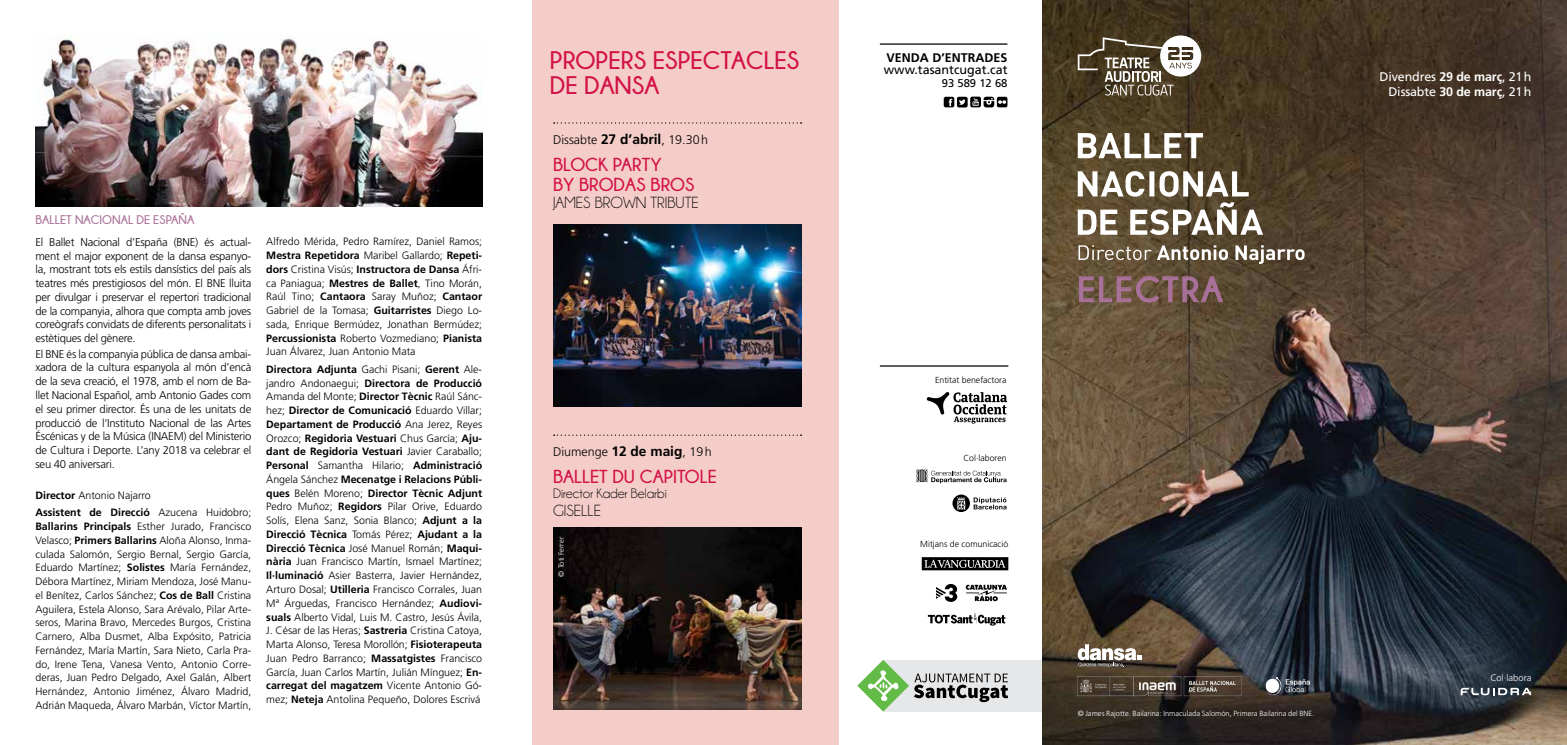
<style>
.page{position:relative;width:1567px;height:745px;background:#fff}
.page>*{position:absolute;margin:0;border:0;box-sizing:border-box;transform-origin:0 0}
.t1{font:700 35px "Champagne&Limousines";letter-spacing:.08em;color:#aa729a}
.t2{font:700 25.38px/25.4px "Champagne&Limousines";color:#d31245}
.t3{font:700 18.75px/20px "Champagne&Limousines";color:#d31245}
.t4{font:16.25px "Champagne&Limousines";color:#000}
.t5{font:13.75px "Champagne&Limousines";color:#000}
.t6{font:300 12.5px "Frutiger";color:#000}
.t7{font:12.5px/15px "Frutiger";letter-spacing:-.01em;color:#fff;text-align:right}
.t8{font:700 12.5px "Champagne&Limousines";color:#aa729a}
.t9{font:12.5px "Frutiger";color:#000}
.t10{font:700 12.5px "Frutiger";color:#000}
.t11{font:300 11.25px/13.8px "Frutiger";letter-spacing:-.02em;color:#000;text-align:justify}
.t12{font:11.25px "Frutiger";color:#000}
.t13{font:300 10.62px/13.8px "Frutiger";color:#000;text-align:justify}
.t14{font:300 9.38px "Frutiger";color:#fff}
.t15{font:300 8.75px "Frutiger";color:#000}
.t16{font:300 7.5px "Frutiger";color:#fff}
.s1{font-weight:700}
.s2{font-weight:700;font-size:13.75px}
</style>
<div class="page">
<div style="left:532px;top:0;width:306px;height:744px;background:#f4cdc8"></div>
<svg style="left:943px;top:97px;width:64px;height:10px"></svg>
<hr style="left:879px;top:43px;width:128px;height:2px;background:#000">
<svg style="left:952px;top:494px;width:54px;height:17px"></svg>
<svg style="left:916px;top:469px;width:90px;height:14px"></svg>
<svg style="left:926px;top:392px;width:81px;height:31px"></svg>
<svg style="left:965px;top:584px;width:42px;height:16px"></svg>
<svg style="left:936px;top:584px;width:21px;height:17px"></svg>
<svg style="left:927px;top:612px;width:79px;height:13px"></svg>
<svg style="left:921px;top:557px;width:87px;height:13px"></svg>
<hr style="left:879px;top:365px;width:129px;height:1px;background:#000">
<div style="left:883px;top:659px;width:159px;height:52px;background:#e6e7e8"></div>
<svg style="left:857px;top:659px;width:151px;height:52px"></svg>
<img style="left:1042px;top:0;width:524px;height:744px">
<svg style="left:1077px;top:35px;width:124px;height:60px"></svg>
<svg style="left:1077px;top:643px;width:64px;height:24px"></svg>
<svg style="left:1460px;top:687px;width:71px;height:8px"></svg>
<img style="left:553px;top:224px;width:248px;height:182px">
<svg style="left:553px;top:122px;width:248px;height:1px"></svg>
<img style="left:553px;top:527px;width:248px;height:182px">
<svg style="left:553px;top:434px;width:248px;height:1px"></svg>
<img style="left:35px;top:36px;width:447px;height:170px">
<svg style="left:1078px;top:275px;width:145px;height:28px;background:#73584e"></svg>
<svg style="left:1078px;top:245px;width:226px;height:19px"></svg>
<svg style="left:1077px;top:202px;width:185px;height:33px"></svg>
<svg style="left:1077px;top:171px;width:171px;height:25px"></svg>
<svg style="left:1077px;top:133px;width:125px;height:25px"></svg>
<img style="left:1263px;top:676px;width:46px;height:17px">
<img style="left:1064px;top:673px;width:189px;height:24px">
<p class="t8" style="left:35px;top:212px;width:160px">BALLET NACIONAL DE ESPAÑA</p>
<p class="t11" style="left:35px;top:235px;width:217px">El Ballet Nacional d’España (BNE) és actual· ment el major exponent de la dansa espanyo· la, mostrant tots els estils dansístics del país als teatres més prestigiosos del món. El BNE lluita per divulgar i preservar el repertori tradicional de la companyia, alhora que compta amb joves coreògrafs convidats de diferents personalitats i estètiques del gènere.</p>
<p class="t11" style="left:35px;top:346px;width:217px">El BNE és la companyia pública de dansa ambai· xadora de la cultura espanyola al món d’encà de la seva creació, el 1978, amb el nom de Ba· llet Nacional Español, amb Antonio Gades com el seu primer director. És una de les unitats de producció de l’Instituto Nacional de las Artes Éscénicas y de la Música (INAEM) del Ministerio de Cultura i Deporte. L’any 2018 va celebrar el seu 40 aniversari.</p>
<p class="t13" style="left:35px;top:486px;width:217px;line-height:17.2px"><span class="s1">Director</span> Antonio Najarro<br><span class="s1">Assistent de Direcció</span> Azucena Huidobro;</p>
<p class="t13" style="left:35px;top:519px;width:217px"><span class="s1">Ballarins Principals</span> Esther Jurado, Francisco Velasco; <span class="s1">Primers Ballarins</span> Aloña Alonso, Inma· culada Salomón, Sergio Bernal, Sergio García, Eduardo Martínez; <span class="s1">Solistes</span> María Fernández, Débora Martínez, Miriam Mendoza, José Manu· el Benítez, Carlos Sánchez; <span class="s1">Cos de Ball</span> Cristina Aguilera, Estela Alonso, Sara Arévalo, Pilar Arte· seros, Marina Bravo, Mercedes Burgos, Cristina Carnero, Alba Dusmet, Alba Expósito, Patricia Fernández, María Martín, Sara Nieto, Carla Pra· do, Irene Tena, Vanesa Vento, Antonio Corre· deras, Juan Pedro Delgado, Axel Galán, Albert Hernández, Antonio Jiménez, Álvaro Madrid, Adrián Maqueda, Álvaro Marbán, Víctor Martín,</p>
<p class="t13" style="left:266px;top:234px;width:217px">Alfredo Mérida, Pedro Ramírez, Daniel Ramos; <span class="s1">Mestra Repetidora</span> Maribel Gallardo; <span class="s1">Repeti&shy;dors</span> Cristina Visús; <span class="s1">Instructora de Dansa</span> Áfri· ca Paniagua; <span class="s1">Mestres de Ballet</span>, Tino Morán, Raúl Tino; <span class="s1">Cantaora</span> Saray Muñoz; <span class="s1">Cantaor </span>Gabriel de la Tomasa; <span class="s1">Guitarristes</span> Diego Lo· sada, Enrique Bermúdez, Jonathan Bermúdez; <span class="s1">Percussionista</span> Roberto Vozmediano; <span class="s1">Pianista </span>Juan Álvarez, Juan Antonio Mata</p>
<p class="t13" style="left:266px;top:362px;width:217px"><span class="s1">Directora Adjunta</span> Gachi Pisani; <span class="s1">Gerent</span> Ale· jandro Andonaegui; <span class="s1">Directora de Producció </span>Amanda del Monte; <span class="s1">Director Tècnic</span> Raúl Sánc· hez; <span class="s1">Director de Comunicació</span> Eduardo Villar; <span class="s1">Departament de Producció</span> Ana Jerez, Reyes Orozco; <span class="s1">Regidoria Vestuari</span> Chus García; <span class="s1">Aju&shy;dant de Regidoria Vestuari</span> Javier Caraballo; <span class="s1">Personal</span> Samantha Hilario; <span class="s1">Administració </span>Ángela Sánchez <span class="s1">Mecenatge i Relacions Públi&shy;ques</span> Belén Moreno; <span class="s1">Director Tècnic Adjunt </span>Pedro Muñoz; <span class="s1">Regidors</span> Pilar Orive, Eduardo Solís, Elena Sanz, Sonia Blanco; <span class="s1">Adjunt a la Direcció Tècnica</span> Tomás Pérez; <span class="s1">Ajudant a la Direcció Tècnica</span> José Manuel Román; <span class="s1">Maqui&shy;nària</span> Juan Francisco Martín, Ismael Martínez; <span class="s1">Il·luminació</span> Asier Basterra, Javier Hernández, Arturo Dosal; <span class="s1">Utilleria</span> Francisco Corrales, Juan Mª Árguedas, Francisco Hernández; <span class="s1">Audiovi&shy;suals</span> Alberto Vidal, Luis M. Castro, Jesús Ávila, J. César de las Heras; <span class="s1">Sastreria</span> Cristina Catoya, Marta Alonso, Teresa Morollón; <span class="s1">Fisioterapeuta </span>Juan Pedro Barranco; <span class="s1">Massatgistes</span> Francisco García, Juan Carlos Martín, Julián Mínguez; <span class="s1">En&shy;carregat del magatzem</span> Vicente Antonio Gó· mez; <span class="s1">Neteja</span> Antolina Pequeño, Dolores Escrivá</p>
<h2 class="t2" style="left:550px;top:47px;width:251px">PROPERS ESPECTACLES<br>DE DANSA</h2>
<p class="t6" style="left:553px;top:132px;width:157px">Dissabte <span class="s2">27 d’abril</span>, 19.30h</p>
<h3 class="t3" style="left:553px;top:154px;width:143px">BLOCK PARTY<br>BY BRODAS BROS</h3>
<h3 class="t4" style="left:553px;top:195px;width:147px">JAMES BROWN TRIBUTE</h3>
<p class="t6" style="left:553px;top:444px;width:160px">Diumenge <span class="s2">12 de maig</span>, 19h</p>
<h3 class="t3" style="left:553px;top:466px;width:165px">BALLET DU CAPITOLE</h3>
<p class="t5" style="left:553px;top:486px;width:115px">Director Kader Belarbi</p>
<h3 class="t4" style="left:553px;top:501px;width:50px">GISELLE</h3>
<p class="t16" style="left:557px;top:576px;width:41px;rotate:-90deg">© Toti Ferrer</p>
<p class="t10" style="left:886px;top:50px;width:122px">VENDA D’ENTRADES</p>
<p class="t9" style="left:883px;top:63px;width:125px">www.tasantcugat.cat</p>
<p class="t12" style="left:941px;top:76px;width:67px">93 589 12 68</p>
<p class="t7" style="left:1379px;top:68px;width:153px">Divendres <span class="s1">29 de març</span>, 21h<br>Dissabte <span class="s1">30 de març</span>, 21h</p>
<p class="t15" style="left:935px;top:374px;width:73px">Entitat benefactora</p>
<p class="t15" style="left:963px;top:453px;width:45px">Col·laboren</p>
<p class="t15" style="left:920px;top:538px;width:89px">Mitjans de comunicació</p>
<h1 class="t1" style="left:1077px;top:270px;width:146px">ELECTRA</h1>
<p class="t16" style="left:1077px;top:708px;width:238px">© James Rajotte. Bailarina: Inmaculada Salomón, Primera Bailarina del BNE.</p>
<p class="t14" style="left:1490px;top:672px;width:43px">Col·labora</p>
</div>
